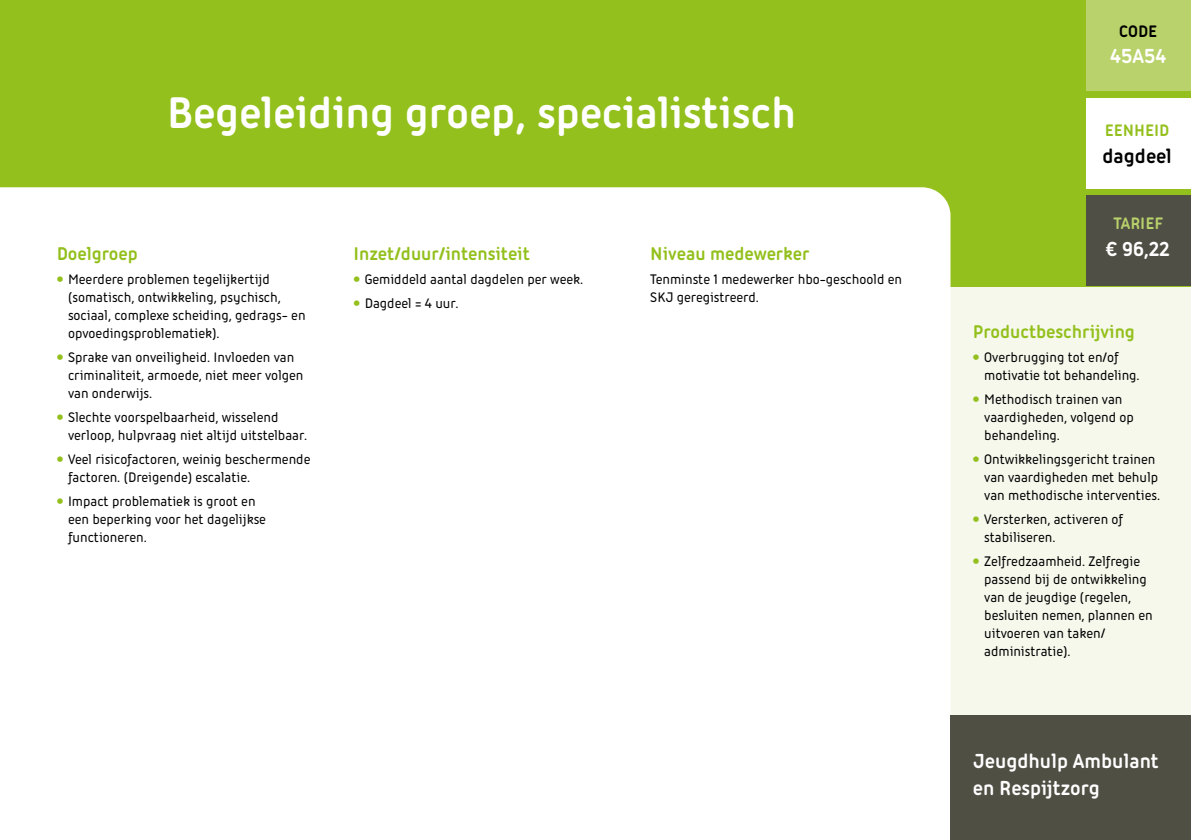
<style>
.page{position:relative;width:1191px;height:840px;background:#fff}
.page>*{position:absolute;margin:0;border:0;box-sizing:border-box;transform-origin:0 0}
.Hoofdkop{font:700 48px "Iconic";color:#fff}
.t1{font:700 22px/26.4px "Iconic";color:#fff}
.t2{font:700 22px "Iconic";color:#000}
.Tussenkop{font:700 20px "Iconic";color:#93c01c}
.t3{font:700 18px "Iconic";color:#93c01c}
.t4{font:700 18px "Iconic";color:#b9d26b}
.t5{font:700 18px "Iconic";color:#000}
.Body{font:500 15px/18px "Iconic";color:#000}
.Opsomming{font:500 15px/18px "Iconic";color:#000}
.s1{font-weight:800;font-size:20px;color:#93c01c}
</style>
<div class="page">
<div style="left:0;top:0;width:1191px;height:722px;background:#f6f8ec"></div>
<div style="left:0;top:0;width:1191px;height:286px;background:#93c01c"></div>
<div style="left:0;top:187px;width:950px;height:535px;background:#fff"></div>
<div style="left:1086px;top:98px;width:105px;height:91px;background:#fff"></div>
<div style="left:1086px;top:0;width:105px;height:90px;background:#b9d26b"></div>
<div style="left:1086px;top:195px;width:105px;height:91px;background:#504f45"></div>
<div style="left:950px;top:714px;width:241px;height:125px;background:#504f44"></div>
<p class="Hoofdkop" style="left:167px;top:78px;width:630px">Begeleiding groep, specialistisch</p>
<p class="Tussenkop" style="left:57px;top:239px;width:82px">Doelgroep</p>
<p class="Body" style="left:68px;top:268px;width:239px;text-indent:-11px"><span class="s1">•</span> Meerdere problemen tegelijkertijd (somatisch, ontwikkeling, psychisch, sociaal, complexe scheiding, gedrags- en opvoedingsproblematiek).</p>
<p class="Body" style="left:68px;top:346px;width:237px;text-indent:-11px"><span class="s1">•</span> Sprake van onveiligheid. Invloeden van criminaliteit, armoede, niet meer volgen van onderwijs.</p>
<p class="Body" style="left:68px;top:406px;width:241px;text-indent:-11px"><span class="s1">•</span> Slechte voorspelbaarheid, wisselend verloop, hulpvraag niet altijd uitstelbaar.</p>
<p class="Body" style="left:68px;top:448px;width:244px;text-indent:-11px"><span class="s1">•</span> Veel risicofactoren, weinig beschermende factoren. (Dreigende) escalatie.</p>
<p class="Body" style="left:68px;top:490px;width:199px;text-indent:-11px"><span class="s1">•</span> Impact problematiek is groot en een beperking voor het dagelijkse functioneren.</p>
<p class="Tussenkop" style="left:353px;top:239px;width:178px">Inzet/duur/intensiteit</p>
<p class="Body" style="left:353px;top:268px;width:231px"><span class="s1">•</span> Gemiddeld aantal dagdelen per week.</p>
<p class="Body" style="left:353px;top:292px;width:107px"><span class="s1">•</span> Dagdeel = 4 uur.</p>
<p class="Tussenkop" style="left:650px;top:239px;width:161px">Niveau medewerker</p>
<p class="Body" style="left:650px;top:268px;width:253px">Tenminste 1 medewerker hbo-geschoold en<br>SKJ geregistreerd.</p>
<p class="t5" style="left:1119px;top:18px;width:39px">CODE</p>
<p class="t1" style="left:1110px;top:41px;width:58px">45A54</p>
<p class="t3" style="left:1105px;top:117px;width:66px">EENHEID</p>
<p class="t2" style="left:1102px;top:140px;width:71px">dagdeel</p>
<p class="t4" style="left:1113px;top:211px;width:51px">TARIEF</p>
<p class="t1" style="left:1106px;top:234px;width:65px">€ 96,22</p>
<p class="Tussenkop" style="left:973px;top:317px;width:164px">Productbeschrijving</p>
<p class="Opsomming" style="left:984px;top:346px;width:157px;text-indent:-11px"><span class="s1">•</span> Overbrugging tot en/of motivatie tot behandeling.</p>
<p class="Opsomming" style="left:984px;top:388px;width:151px;text-indent:-11px"><span class="s1">•</span> Methodisch trainen van vaardigheden, volgend op behandeling.</p>
<p class="Opsomming" style="left:984px;top:448px;width:177px;text-indent:-11px"><span class="s1">•</span> Ontwikkelingsgericht trainen van vaardigheden met behulp van methodische interventies.</p>
<p class="Opsomming" style="left:984px;top:508px;width:140px;text-indent:-11px"><span class="s1">•</span> Versterken, activeren of stabiliseren.</p>
<p class="Opsomming" style="left:984px;top:550px;width:170px;text-indent:-11px"><span class="s1">•</span> Zelfredzaamheid. Zelfregie passend bij de ontwikkeling van de jeugdige (regelen, besluiten nemen, plannen en uitvoeren van taken/ administratie).</p>
<p class="t1" style="left:973px;top:746px;width:187px">Jeugdhulp Ambulant en Respijtzorg</p>
</div>
